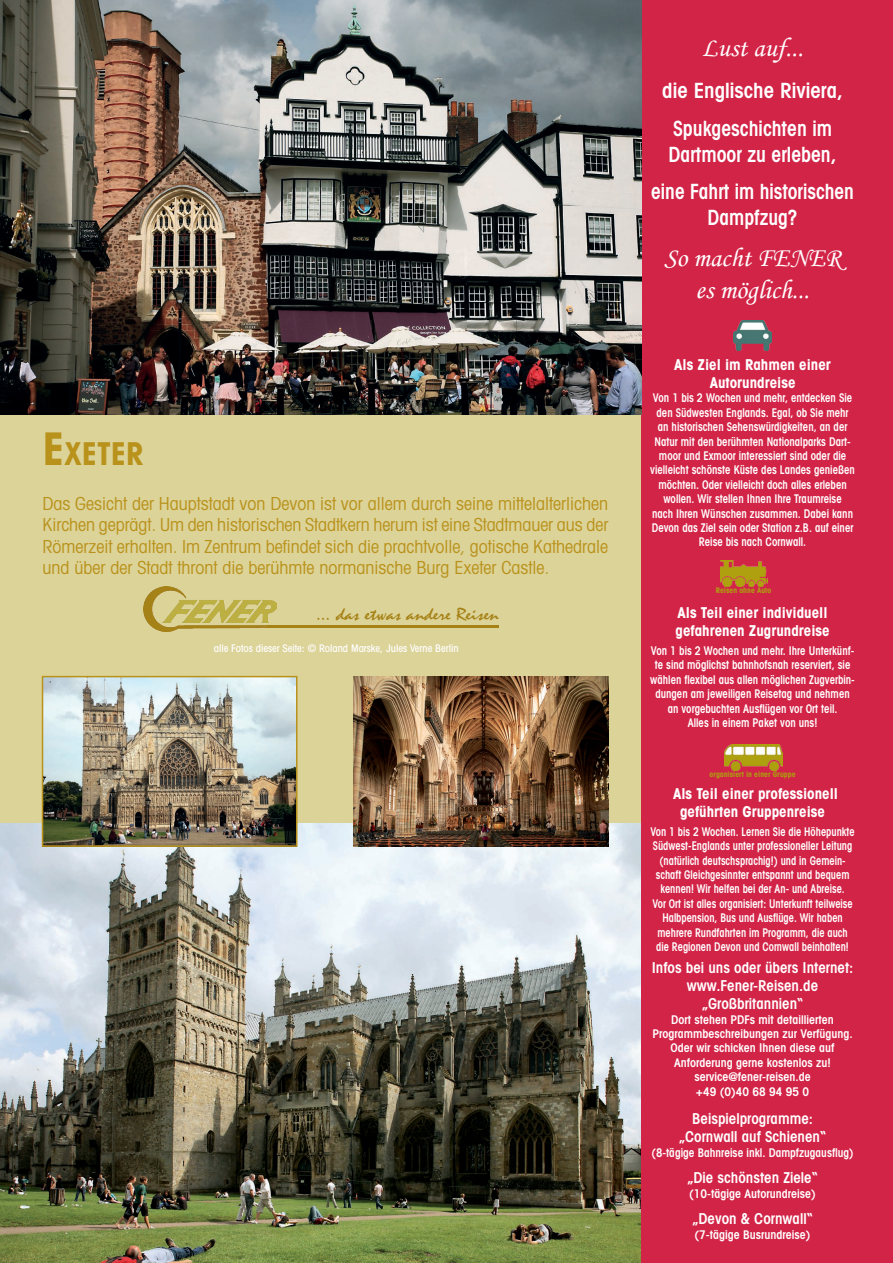
<style>
.page{position:relative;width:893px;height:1263px;background:#dcd399}
.page>*{position:absolute;margin:0;border:0;box-sizing:border-box;transform-origin:0 0}
.t1{font:700 condensed 31.5px "Avant Garde";color:#b9921b}
.t2{font:27px "Monotype Corsiva";color:#fff}
.t3{font:600 condensed 21px "Avant Garde";color:#fff;scale:.94 1}
.t4{font:600 condensed 21px/25.2px "Avant Garde";color:#fff;text-align:center;scale:.93 1}
.t5{font:600 condensed 21px "Avant Garde";color:#fff}
.t6{font:condensed 18px/21.6px "Avant Garde";color:#b9921b;text-align:justify}
.t7{font:18px "Mistral";color:#a68216;scale:1.19 1}
.t8{font:600 condensed 15px "Avant Garde";color:#fff}
.t9{font:700 condensed 15px/18px "Avant Garde";color:#fff;text-align:center}
.t10{font:600 condensed 12px/14.4px "Avant Garde";color:#fff;text-align:center;scale:.9 1}
.t11{font:600 condensed 12px/14.4px "Avant Garde";color:#fff;text-align:center;scale:.87 1}
.t12{font:600 condensed 12px/14.4px "Avant Garde";color:#fff;text-align:center}
.t13{font:600 condensed 12px "Avant Garde";color:#fff;scale:.95 1}
.t14{font:500 condensed 10.5px "Avant Garde";color:#fff}
.t15{font:700 condensed 7.8px "Avant Garde";color:#ad9e0f}
.s1{font-size:45px}
</style>
<div class="page">
<img style="left:0;top:823px;width:642px;height:440px">
<div style="left:642px;top:0;width:251px;height:1263px;background:#d22447"></div>
<img style="left:45px;top:679px;width:249px;height:165px">
<div style="left:42px;top:676px;width:255px;height:171px;border:2px solid #b9921b"></div>
<img style="left:353px;top:676px;width:255px;height:170px">
<img style="left:0;top:0;width:642px;height:414px">
<img style="left:734px;top:320px;width:37px;height:31px">
<img style="left:721px;top:561px;width:46px;height:26px">
<img style="left:725px;top:744px;width:57px;height:26px">
<hr style="left:185px;top:625px;width:314px;height:3px;background:#a68216">
<img style="left:144px;top:586px;width:132px;height:45px">
<p class="t1" style="left:43px;top:433px;width:102px"><span class="s1">E</span>XETER</p>
<p class="t6" style="left:43px;top:492px;width:567px">Das Gesicht der Hauptstadt von Devon ist vor allem durch seine mittelalterlichen Kirchen geprägt. Um den historischen Stadtkern herum ist eine Stadtmauer aus der Römerzeit erhalten. Im Zentrum befindet sich die prachtvolle, gotische Kathedrale und über der Stadt thront die berühmte normanische Burg Exeter Castle.</p>
<p class="t7" style="left:316px;top:603px;width:155px">... das etwas andere Reisen</p>
<p class="t14" style="left:214px;top:642px;width:246px">alle Fotos dieser Seite: © Roland Marske, Jules Verne Berlin</p>
<p class="t2" style="left:702px;top:31px;width:103px">Lust auf...</p>
<p class="t5" style="left:662px;top:78px;width:182px">die Englische Riviera,</p>
<p class="t3" style="left:673px;top:116px;width:171px">Spukgeschichten im</p>
<p class="t3" style="left:668px;top:141px;width:180px">Dartmoor zu erleben,</p>
<p class="t4" style="left:651px;top:179px;width:220px">eine Fahrt im historischen<br>Dampfzug?</p>
<p class="t2" style="left:664px;top:241px;width:179px">So macht FENER</p>
<p class="t2" style="left:696px;top:273px;width:115px">es möglich...</p>
<p class="t9" style="left:674px;top:355px;width:158px">Als Ziel im Rahmen einer</p>
<p class="t9" style="left:710px;top:373px;width:87px">Autorundreise</p>
<p class="t10" style="left:650px;top:391px;width:229px">Von 1 bis 2 Wochen und mehr, entdecken Sie den Südwesten Englands. Egal, ob Sie mehr an historischen Sehenswürdigkeiten, an der Natur mit den berühmten Nationalparks Dart&shy;moor und Exmoor interessiert sind oder die vielleicht schönste Küste des Landes genießen möchten. Oder vielleicht doch alles erleben wollen. Wir stellen Ihnen Ihre Traumreise<br>nach Ihren Wünschen zusammen. Dabei kann Devon das Ziel sein oder Station z.B. auf einer Reise bis nach Cornwall.</p>
<p class="t15" style="left:716px;top:586px;width:57px">Reisen ohne Auto</p>
<p class="t9" style="left:678px;top:604px;width:152px">Als Teil einer individuell</p>
<p class="t9" style="left:675px;top:622px;width:156px">gefahrenen Zugrundreise</p>
<p class="t10" style="left:650px;top:643px;width:229px">Von 1 bis 2 Wochen und mehr. Ihre Unterkünf&shy;te sind möglichst bahnhofsnah reserviert, sie wählen flexibel aus allen möglichen Zugverbin&shy;dungen am jeweiligen Reisetag und nehmen an vorgebuchten Ausflügen vor Ort teil.</p>
<p class="t10" style="left:688px;top:715px;width:145px">Alles in einem Paket von uns!</p>
<p class="t15" style="left:710px;top:770px;width:87px">organisiert in einer Gruppe</p>
<p class="t9" style="left:673px;top:784px;width:167px">Als Teil einer professionell geführten Gruppenreise</p>
<p class="t11" style="left:650px;top:824px;width:236px">Von 1 bis 2 Wochen. Lernen Sie die Höhepunkte Südwest-Englands unter professioneller Leitung (natürlich deutschsprachig!) und in Gemein&shy;schaft Gleichgesinnter entspannt und bequem kennen! Wir helfen bei der An- und Abreise.<br>Vor Ort ist alles organisiert: Unterkunft teilweise Halbpension, Bus und Ausflüge. Wir haben mehrere Rundfahrten im Programm, die auch die Regionen Devon und Cornwall beinhalten!</p>
<p class="t8" style="left:652px;top:959px;width:203px">Infos bei uns oder übers Internet:</p>
<p class="t8" style="left:687px;top:977px;width:133px">www.Fener-Reisen.de</p>
<p class="t8" style="left:702px;top:995px;width:102px">„Großbritannien“</p>
<p class="t12" style="left:652px;top:1012px;width:202px">Dort stehen PDFs mit detaillierten<br>Programmbeschreibungen zur Verfügung.<br>Oder wir schicken Ihnen diese auf</p>
<p class="t12" style="left:674px;top:1055px;width:158px">Anforderung gerne kostenlos zu!</p>
<p class="t12" style="left:694px;top:1069px;width:118px">service@fener-reisen.de</p>
<p class="t12" style="left:696px;top:1084px;width:115px">+49 (0)40 68 94 95 0</p>
<p class="t8" style="left:692px;top:1110px;width:122px">Beispielprogramme:</p>
<p class="t8" style="left:679px;top:1128px;width:148px">„Cornwall auf Schienen“</p>
<p class="t13" style="left:652px;top:1145px;width:214px">(8-tägige Bahnreise inkl. Dampfzugausflug)</p>
<p class="t8" style="left:688px;top:1169px;width:131px">„Die schönsten Ziele“</p>
<p class="t12" style="left:689px;top:1186px;width:128px">(10-tägige Autorundreise)</p>
<p class="t8" style="left:693px;top:1210px;width:122px">„Devon &amp; Cornwall“</p>
<p class="t12" style="left:695px;top:1227px;width:118px">(7-tägige Busrundreise)</p>
</div>
